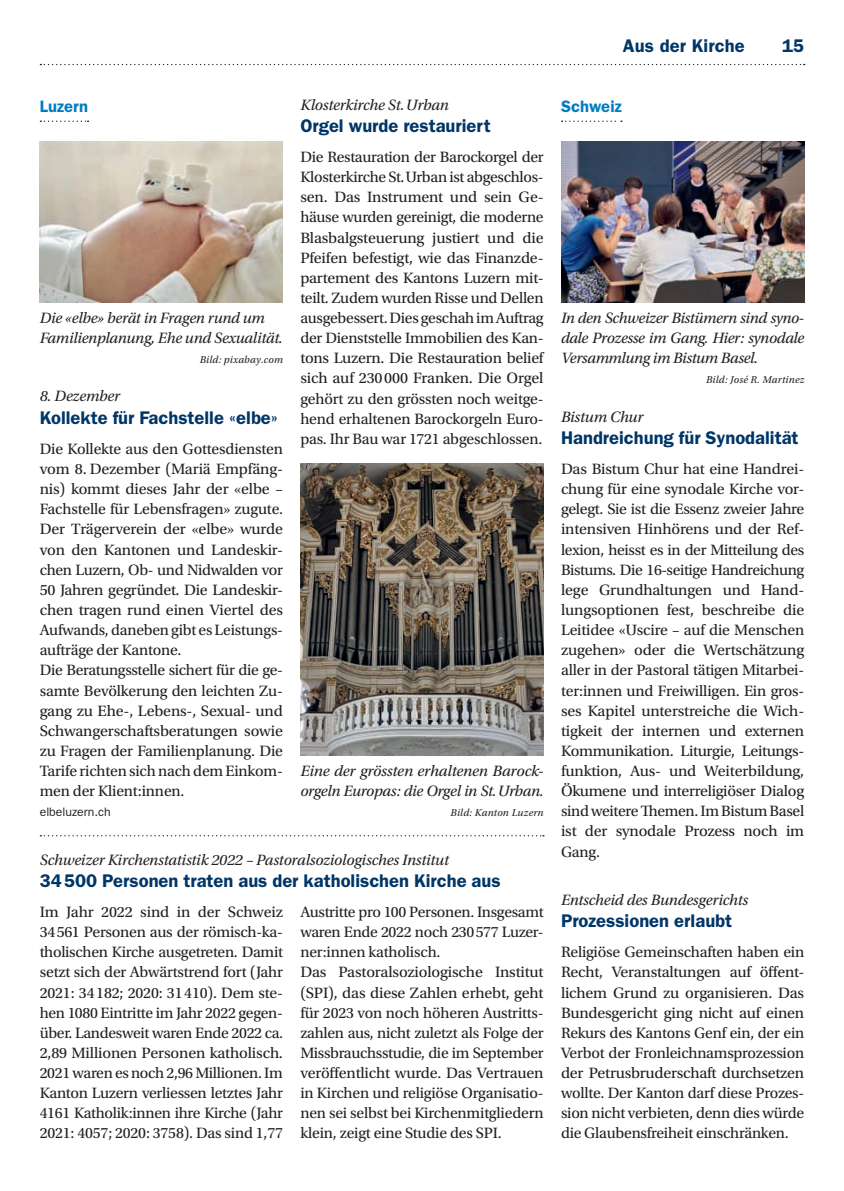
<style>
.page{position:relative;width:844px;height:1191px;background:#fff}
.page>*{position:absolute;margin:0;border:0;box-sizing:border-box;transform-origin:0 0}
.t1{font:600 18.38px "ITC Franklin Gothic Std";color:#003667}
.t2{font:600 16.62px "ITC Franklin Gothic Std";letter-spacing:.005em;color:#007cc2}
.t3{font:15.75px/20.1px "Utopia Std";letter-spacing:-.01em;color:#231f20;text-align:justify}
.t4{font:italic 15.75px/20.1px "Utopia Std";letter-spacing:-.015em;color:#231f20}
.t5{font:12.25px "ITC Franklin Gothic Std";color:#231f20}
.t6{font:italic 10.5px "Utopia Std";letter-spacing:.02em;color:#231f20}
</style>
<div class="page">
<svg style="left:40px;top:64px;width:764px;height:1px"></svg>
<svg style="left:40px;top:121px;width:48px;height:1px"></svg>
<svg style="left:561px;top:121px;width:60px;height:1px"></svg>
<img style="left:40px;top:142px;width:243px;height:161px">
<img style="left:300px;top:464px;width:243px;height:292px">
<img style="left:561px;top:142px;width:243px;height:161px">
<svg style="left:40px;top:835px;width:504px;height:1px"></svg>
<p class="t1" style="left:622px;top:35px;width:123px">Aus der Kirche</p>
<p class="t1" style="left:781px;top:35px;width:24px">15</p>
<p class="t4" style="left:300px;top:95px;width:150px">Klosterkirche St. Urban</p>
<p class="t1" style="left:300px;top:115px;width:192px">Orgel wurde restauriert</p>
<p class="t3" style="left:300px;top:147px;width:245px">Die Restauration der Barockorgel der Klosterkirche St. Urban ist abgeschlos&shy;sen. Das Instrument und sein Ge&shy;häuse wurden gereinigt, die moderne Blasbalgsteuerung justiert und die Pfeifen befestigt, wie das Finanzde&shy;partement des Kantons Luzern mit&shy;teilt. Zudem wurden Risse und Dellen ausgebessert. Dies geschah im Auftrag der Dienststelle Immobilien des Kan&shy;tons Luzern. Die Restauration belief sich auf 230 000 Franken. Die Orgel gehört zu den grössten noch weitge&shy;hend erhaltenen Barockorgeln Euro&shy;pas. Ihr Bau war 1721 abgeschlossen.</p>
<p class="t2" style="left:40px;top:96px;width:50px">Luzern</p>
<p class="t2" style="left:561px;top:96px;width:62px">Schweiz</p>
<p class="t4" style="left:561px;top:308px;width:245px;text-align:justify">In den Schweizer Bistümern sind syno&shy;dale Prozesse im Gang. Hier: synodale Versammlung im Bistum Basel.</p>
<p class="t6" style="left:706px;top:374px;width:100px">Bild: José R. Martinez</p>
<p class="t4" style="left:40px;top:308px;width:244px">Die «elbe» berät in Fragen rund um<br>Familienplanung, Ehe und Sexualität.</p>
<p class="t6" style="left:200px;top:354px;width:85px">Bild: pixabay.com</p>
<p class="t4" style="left:40px;top:386px;width:82px">8. Dezember</p>
<p class="t1" style="left:40px;top:406px;width:240px">Kollekte für Fachstelle «elbe»</p>
<p class="t3" style="left:40px;top:439px;width:245px;text-align:left">Die Kollekte aus den Gottesdiensten vom 8. Dezember (Mariä Empfäng&shy;nis) kommt dieses Jahr der «elbe – Fachstelle für Lebensfragen» zugute.<br>Der Trägerverein der «elbe» wurde von den Kantonen und Landeskir&shy;chen Luzern, Ob- und Nidwalden vor 50 Jahren gegründet. Die Landeskir&shy;chen tragen rund einen Viertel des Aufwands, daneben gibt es Leistungs&shy;aufträge der Kantone.<br>Die Beratungsstelle sichert für die ge&shy;samte Bevölkerung den leichten Zu&shy;gang zu Ehe-, Lebens-, Sexual- und Schwangerschaftsberatungen sowie zu Fragen der Familienplanung. Die Tarife richten sich nach dem Einkom&shy;men der Klient:innen.</p>
<p class="t5" style="left:40px;top:805px;width:72px">elbeluzern.ch</p>
<p class="t4" style="left:561px;top:407px;width:84px">Bistum Chur</p>
<p class="t1" style="left:561px;top:427px;width:239px">Handreichung für Synodalität</p>
<p class="t3" style="left:561px;top:459px;width:245px">Das Bistum Chur hat eine Handrei&shy;chung für eine synodale Kirche vor&shy;gelegt. Sie ist die Essenz zweier Jahre intensiven Hinhörens und der Ref&shy;lexion, heisst es in der Mitteilung des Bistums. Die 16-seitige Handreichung lege Grundhaltungen und Hand&shy;lungsoptionen fest, beschreibe die Leitidee «Uscire – auf die Menschen zugehen» oder die Wertschätzung aller in der Pastoral tätigen Mitarbei&shy;ter:innen und Freiwilligen. Ein gros&shy;ses Kapitel unterstreiche die Wich&shy;tigkeit der internen und externen Kommunikation. Liturgie, Leitungs&shy;funktion, Aus- und Weiterbildung, Ökumene und interreligiöser Dialog sind weitere Themen. Im Bistum Basel ist der synodale Prozess noch im Gang.</p>
<p class="t4" style="left:300px;top:761px;width:245px">Eine der grössten erhaltenen Barock&shy;orgeln Europas: die Orgel in St. Urban.</p>
<p class="t6" style="left:450px;top:807px;width:94px">Bild: Kanton Luzern</p>
<p class="t4" style="left:40px;top:849px;width:410px">Schweizer Kirchenstatistik 2022 – Pastoralsoziologisches Institut</p>
<p class="t1" style="left:40px;top:869px;width:462px">34 500 Personen traten aus der katholischen Kirche aus</p>
<p class="t3" style="left:40px;top:902px;width:245px">Im Jahr 2022 sind in der Schweiz 34 561 Personen aus der römisch-ka&shy;tholischen Kirche ausgetreten. Damit setzt sich der Abwärtstrend fort (Jahr 2021: 34 182; 2020: 31 410). Dem ste&shy;hen 1080 Eintritte im Jahr 2022 gegen&shy;über. Landesweit waren Ende 2022 ca.<br>2,89 Millionen Personen katholisch.<br>2021 waren es noch 2,96 Millionen. Im Kanton Luzern verliessen letztes Jahr 4161 Katholik:innen ihre Kirche (Jahr 2021: 4057; 2020: 3758). Das sind 1,77</p>
<p class="t3" style="left:300px;top:902px;width:245px;text-align:left">Austritte pro 100 Personen. Insgesamt waren Ende 2022 noch 230 577 Luzer&shy;ner:innen katholisch.<br>Das Pastoralsoziologische Institut (SPI), das diese Zahlen erhebt, geht für 2023 von noch höheren Austritts&shy;zahlen aus, nicht zuletzt als Folge der Missbrauchsstudie, die im September veröffentlicht wurde. Das Vertrauen in Kirchen und religiöse Organisatio&shy;nen sei selbst bei Kirchenmitgliedern klein, zeigt eine Studie des SPI.</p>
<p class="t4" style="left:561px;top:890px;width:189px">Entscheid des Bundesgerichts</p>
<p class="t1" style="left:561px;top:910px;width:173px">Prozessionen erlaubt</p>
<p class="t3" style="left:561px;top:942px;width:245px">Religiöse Gemeinschaften haben ein Recht, Veranstaltungen auf öffent&shy;lichem Grund zu organisieren. Das Bundesgericht ging nicht auf einen Rekurs des Kantons Genf ein, der ein Verbot der Fronleichnamsprozession der Petrusbruderschaft durchsetzen wollte. Der Kanton darf diese Prozes&shy;sion nicht verbieten, denn dies würde die Glaubensfreiheit einschränken.</p>
</div>
